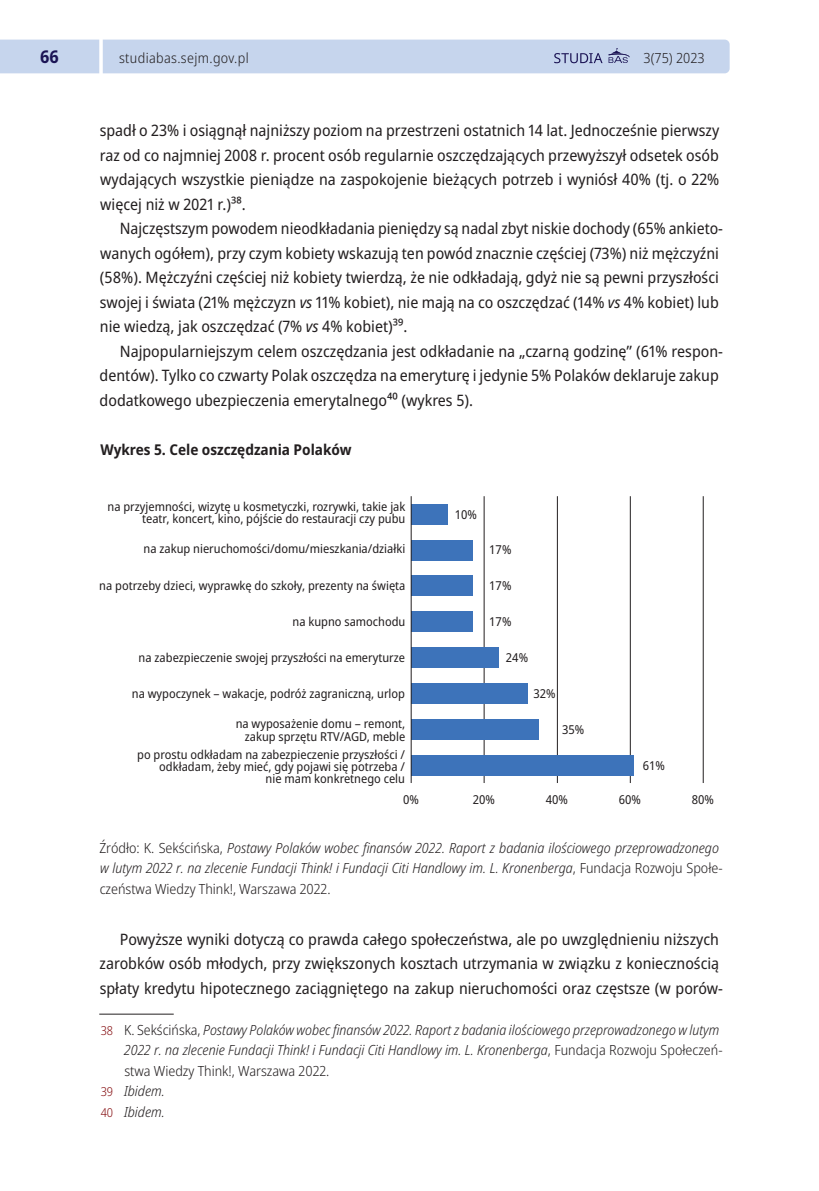
<style>
.page{position:relative;width:819px;height:1191px;background:#fff}
.page>*{position:absolute;margin:0;border:0;box-sizing:border-box;transform-origin:0 0}
.t1{font:700 semi-condensed 17.5px "Noto Sans";color:#1b1455}
.t2{font:semi-condensed 15.75px/24.5px "Noto Sans";color:#231f20}
.t3{font:700 semi-condensed 14.88px "Noto Sans";color:#231f20}
.t4{font:italic 300 semi-condensed 14px/20.5px "Noto Sans";color:#231f20}
.t5{font:300 semi-condensed 14px "Noto Sans";color:#231f20}
.t6{font:300 semi-condensed 14px "Noto Sans";letter-spacing:.025em;color:#231f20}
.t7{font:semi-condensed 12.25px/12.2px "Noto Sans";color:#231f20;text-align:right}
.s1{font-style:italic}
.s2{font-style:normal}
.s3{font-style:normal;font-size:12.25px;color:#850e11}
</style>
<div class="page">
<div style="left:0;top:40px;width:729px;height:33px;background:#c6d5ed"></div>
<hr style="left:99px;top:0;width:4px;height:112px;background:#fff">
<hr style="left:703px;top:496px;width:1px;height:287px;background:#231f20">
<hr style="left:630px;top:496px;width:1px;height:287px;background:#231f20">
<hr style="left:557px;top:496px;width:1px;height:287px;background:#231f20">
<hr style="left:484px;top:496px;width:1px;height:287px;background:#231f20">
<div style="left:411px;top:755px;width:223px;height:20px;background:#3d73ba"></div>
<div style="left:411px;top:719px;width:128px;height:20px;background:#3d73ba"></div>
<div style="left:411px;top:683px;width:117px;height:20px;background:#3d73ba"></div>
<div style="left:411px;top:647px;width:88px;height:20px;background:#3d73ba"></div>
<div style="left:411px;top:611px;width:62px;height:21px;background:#3d73ba"></div>
<div style="left:411px;top:576px;width:62px;height:20px;background:#3d73ba"></div>
<div style="left:411px;top:540px;width:62px;height:20px;background:#3d73ba"></div>
<div style="left:411px;top:504px;width:37px;height:20px;background:#3d73ba"></div>
<hr style="left:411px;top:496px;width:1px;height:287px;background:#231f20">
<hr style="left:99px;top:1013px;width:75px;height:1px;background:#231f20">
<p class="t1" style="left:40px;top:44px;width:20px">66</p>
<p class="t6" style="left:119px;top:48px;width:131px">studiabas.sejm.gov.pl</p>
<p class="t5" style="left:643px;top:48px;width:63px">3(75) 2023</p>
<p class="t2" style="left:100px;top:119px;width:621px;text-align:justify">spadł o 23% i osiągnął najniższy poziom na przestrzeni ostatnich 14 lat. Jednocześnie pierwszy raz od co najmniej 2008 r. procent osób regularnie oszczędzających przewyższył odsetek osób wydających wszystkie pieniądze na zaspokojenie bieżących potrzeb i wyniósł 40% (tj. o 22% więcej niż w 2021 r.)38.</p>
<p class="t2" style="left:100px;top:217px;width:624px;text-indent:20px">Najczęstszym powodem nieodkładania pieniędzy są nadal zbyt niskie dochody (65% ankieto&shy;wanych ogółem), przy czym kobiety wskazują ten powód znacznie częściej (73%) niż mężczyźni (58%). Mężczyźni częściej niż kobiety twierdzą, że nie odkładają, gdyż nie są pewni przyszłości swojej i świata (21% mężczyzn <span class="s1">vs</span> 11% kobiet), nie mają na co oszczędzać (14% <span class="s1">vs</span> 4% kobiet) lub nie wiedzą, jak oszczędzać (7% <span class="s1">vs</span> 4% kobiet)39.</p>
<p class="t2" style="left:100px;top:339px;width:625px;text-indent:20px">Najpopularniejszym celem oszczędzania jest odkładanie na „czarną godzinę” (61% respon&shy;dentów). Tylko co czwarty Polak oszczędza na emeryturę i jedynie 5% Polaków deklaruje zakup dodatkowego ubezpieczenia emerytalnego40 (wykres 5).</p>
<p class="t3" style="left:100px;top:439px;width:253px">Wykres 5. Cele oszczędzania Polaków</p>
<p class="t7" style="left:107px;top:501px;width:299px">na przyjemności, wizytę u kosmetyczki, rozrywki, takie jak teatr, koncert, kino, pójście do restauracji czy pubu</p>
<p class="t7" style="left:144px;top:543px;width:263px">na zakup nieruchomości/domu/mieszkania/działki</p>
<p class="t7" style="left:99px;top:579px;width:307px">na potrzeby dzieci, wyprawkę do szkoły, prezenty na święta</p>
<p class="t7" style="left:292px;top:615px;width:114px">na kupno samochodu</p>
<p class="t7" style="left:139px;top:652px;width:268px">na zabezpieczenie swojej przyszłości na emeryturze</p>
<p class="t7" style="left:132px;top:688px;width:275px">na wypoczynek – wakacje, podróż zagraniczną, urlop</p>
<p class="t7" style="left:236px;top:718px;width:171px">na wyposażenie domu – remont, zakup sprzętu RTV/AGD, meble</p>
<p class="t7" style="left:137px;top:748px;width:269px">po prostu odkładam na zabezpieczenie przyszłości / odkładam, żeby mieć, gdy pojawi się potrzeba /<br>nie mam konkretnego celu</p>
<p class="t7" style="left:455px;top:508px;width:24px">10%</p>
<p class="t7" style="left:489px;top:544px;width:24px">17%</p>
<p class="t7" style="left:489px;top:580px;width:24px">17%</p>
<p class="t7" style="left:489px;top:616px;width:24px">17%</p>
<p class="t7" style="left:506px;top:652px;width:24px">24%</p>
<p class="t7" style="left:533px;top:688px;width:24px">32%</p>
<p class="t7" style="left:562px;top:723px;width:24px">35%</p>
<p class="t7" style="left:642px;top:759px;width:24px">61%</p>
<p class="t7" style="left:403px;top:794px;width:17px">0%</p>
<p class="t7" style="left:472px;top:794px;width:24px">20%</p>
<p class="t7" style="left:545px;top:794px;width:24px">40%</p>
<p class="t7" style="left:618px;top:794px;width:24px">60%</p>
<p class="t7" style="left:691px;top:794px;width:24px">80%</p>
<p class="t4" style="left:99px;top:838px;width:624px"><span class="s2">Źródło: K. Sekścińska,</span> Postawy Polaków wobec finansów 2022. Raport z badania ilościowego przeprowadzonego w lutym 2022 r. na zlecenie Fundacji Think! i Fundacji Citi Handlowy im. L. Kronenberga<span class="s2">, Fundacja Rozwoju Społe‑ czeństwa Wiedzy Think!, Warszawa 2022.</span></p>
<p class="t2" style="left:100px;top:927px;width:625px;text-indent:20px">Powyższe wyniki dotyczą co prawda całego społeczeństwa, ale po uwzględnieniu niższych zarobków osób młodych, przy zwiększonych kosztach utrzymania w związku z koniecznością spłaty kredytu hipotecznego zaciągniętego na zakup nieruchomości oraz częstsze (w porów-</p>
<p class="t4" style="left:101px;top:1019px;width:620px"><span class="s3">38</span> <span class="s2">K. Sekścińska,</span> Postawy Polaków wobec finansów 2022. Raport z badania ilościowego przeprowadzonego w lutym</p>
<p class="t4" style="left:124px;top:1040px;width:600px">2022 r. na zlecenie Fundacji Think! i Fundacji Citi Handlowy im. L. Kronenberga<span class="s2">, Fundacja Rozwoju Społeczeń‑</span></p>
<p class="t5" style="left:124px;top:1060px;width:206px">stwa Wiedzy Think!, Warszawa 2022.</p>
<p class="t4" style="left:101px;top:1081px;width:66px"><span class="s3">39</span> Ibidem.</p>
<p class="t4" style="left:101px;top:1101px;width:66px"><span class="s3">40</span> Ibidem.</p>
</div>
